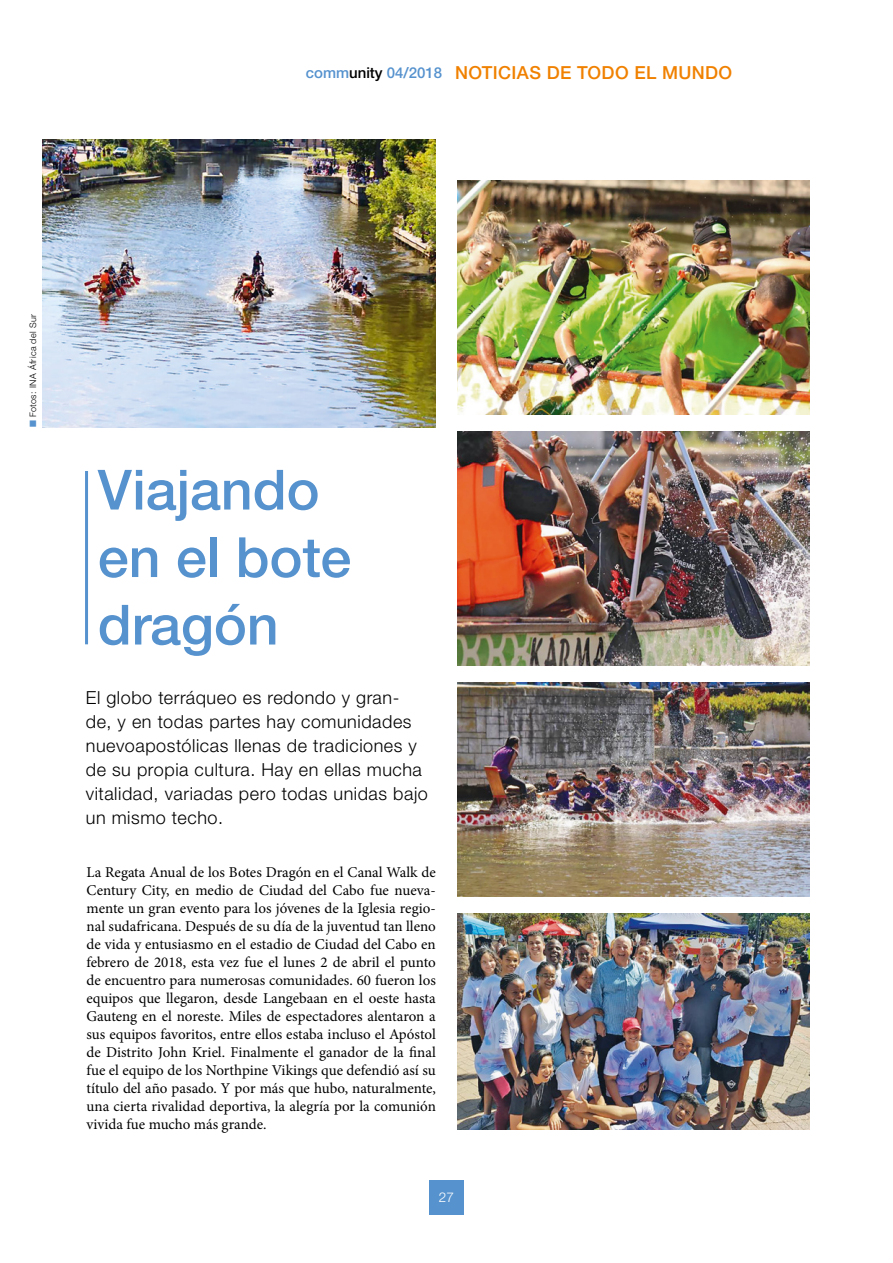
<style>
.page{position:relative;width:893px;height:1263px;background:#fff}
.page>*{position:absolute;margin:0;border:0;box-sizing:border-box;transform-origin:0 0}
.t1{font:500 55.5px/67.5px "Helvetica Neue LTW1 G";color:#5692ce}
.t2{font:300 18px/24px "Helvetica Neue LTW1 G";letter-spacing:.03em;color:#000}
.t3{font:500 18px "Helvetica Neue LTW1 G";letter-spacing:.02em;color:#f08100}
.t4{font:15px/18px "Minion Pro";color:#000;text-align:justify}
.t5{font:300 13.5px "Helvetica Neue LTW1 G";color:#fff}
.t6{font:300 9px "Helvetica Neue LTW1 G";letter-spacing:.04em;color:#000}
.s1{font-size:15px;color:#5692ce}
.s2{font-size:15px;color:#000}
.s3{color:#5692ce}
</style>
<div class="page">
<img style="left:43px;top:139px;width:393px;height:288px">
<div style="left:429px;top:1180px;width:34px;height:34px;background:#5692ce"></div>
<hr style="left:85px;top:471px;width:3px;height:173px;background:#5692ce">
<img style="left:457px;top:432px;width:352px;height:234px">
<img style="left:457px;top:180px;width:352px;height:235px">
<img style="left:457px;top:683px;width:352px;height:214px">
<img style="left:457px;top:914px;width:352px;height:216px">
<p class="t3" style="left:306px;top:61px;width:428px"><span class="s1">comm</span><span class="s2">unity</span> <span class="s1">04/2018</span> NOTICIAS DE TODO EL MUNDO</p>
<p class="t6" style="left:27px;top:427px;width:115px;rotate:-90deg"><span class="s3">■</span> Fotos: INA África del Sur</p>
<h1 class="t1" style="left:98px;top:456px;width:255px">Viajando en el bote dragón</h1>
<p class="t2" style="left:86px;top:685px;width:344px">El globo terráqueo es redondo y gran&shy;de, y en todas partes hay comunidades nuevoapostólicas llenas de tradiciones y de su propia cultura. Hay en ellas mucha vitalidad, variadas pero todas unidas bajo un mismo techo.</p>
<p class="t4" style="left:87px;top:863px;width:351px">La Regata Anual de los Botes Dragón en el Canal Walk de Century City, en medio de Ciudad del Cabo fue nueva&shy;mente un gran evento para los jóvenes de la Iglesia regio&shy;nal sudafricana. Después de su día de la juventud tan lleno de vida y entusiasmo en el estadio de Ciudad del Cabo en febrero de 2018, esta vez fue el lunes 2 de abril el punto de encuentro para numerosas comunidades. 60 fueron los equipos que llegaron, desde Langebaan en el oeste hasta Gauteng en el noreste. Miles de espectadores alentaron a sus equipos favoritos, entre ellos estaba incluso el Apóstol de Distrito John Kriel. Finalmente el ganador de la final fue el equipo de los Northpine Vikings que defendió así su título del año pasado. Y por más que hubo, naturalmente, una cierta rivalidad deportiva, la alegría por la comunión vivida fue mucho más grande.</p>
<p class="t5" style="left:439px;top:1189px;width:17px">27</p>
</div>
